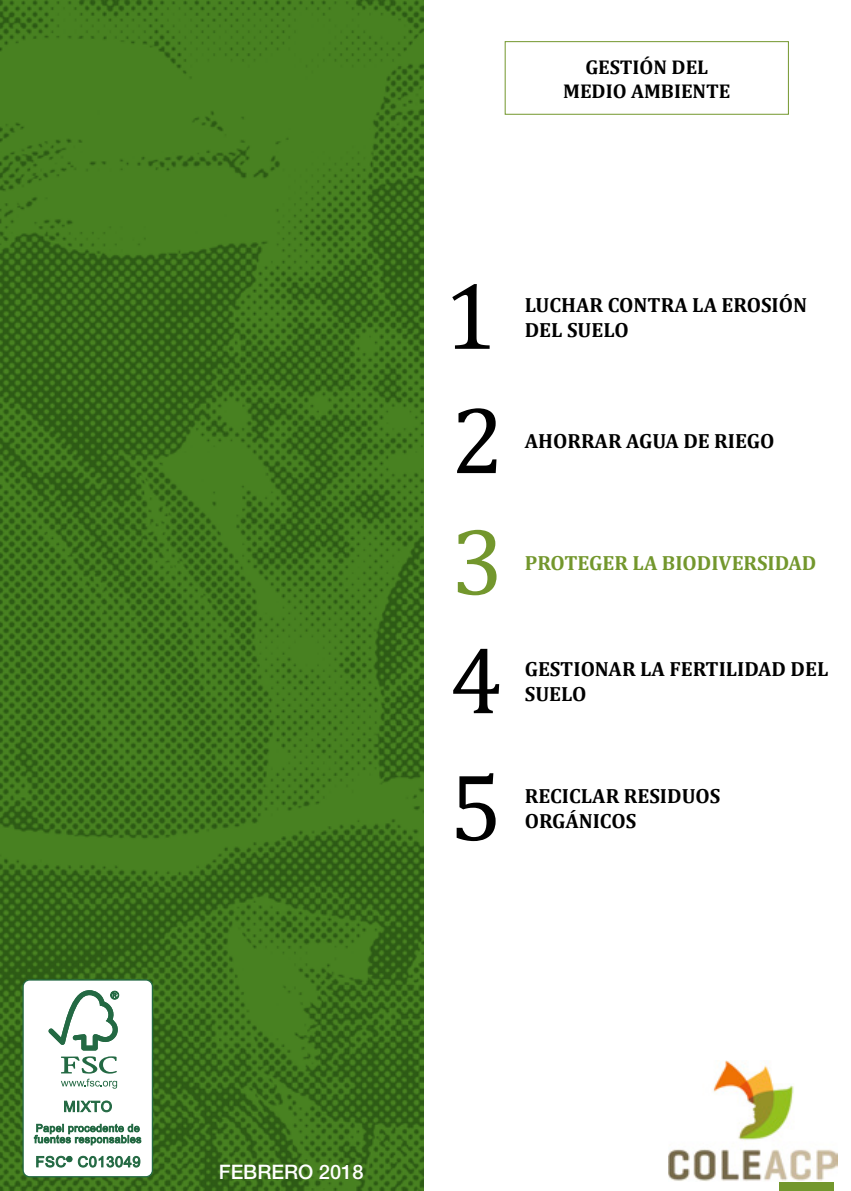
<style>
.page{position:relative;width:851px;height:1191px;background:#fff}
.page>*{position:absolute;margin:0;border:0;box-sizing:border-box;transform-origin:0 0}
.t1{font:96px/127.2px "Cambria";color:#000}
.t2{font:96px "Cambria";color:#73972d}
.t3{font:700 20.6px/24.6px "Cambria";color:#000}
.t4{font:700 20.6px "Cambria";color:#73972d}
.t5{font:700 20px/24px "Cambria";color:#000;text-align:center}
.t6{font:500 20px "Helvetica Neue LT Std";color:#fff}
</style>
<div class="page">
<div style="left:778px;top:1118px;width:55px;height:73px;background:#73972d"></div>
<img style="left:0;top:0;width:424px;height:1191px">
<div style="left:505px;top:41px;width:283px;height:73px;border:1px solid #73972d"></div>
<img style="left:668px;top:1060px;width:169px;height:121px">
<div style="left:23px;top:980px;width:129px;height:196px;background:#fff;border-radius:7px"></div>
<div style="left:22px;top:979px;width:131px;height:198px;border:1px solid #236943;border-radius:7px"></div>
<svg style="left:61px;top:1056px;width:56px;height:32px"></svg>
<svg style="left:48px;top:990px;width:71px;height:60px"></svg>
<svg style="left:64px;top:1100px;width:48px;height:13px"></svg>
<svg style="left:34px;top:1123px;width:107px;height:22px"></svg>
<svg style="left:36px;top:1155px;width:36px;height:12px"></svg>
<svg style="left:78px;top:1155px;width:62px;height:12px"></svg>
<p class="t5" style="left:563px;top:55px;width:169px">GESTIÓN DEL<br>MEDIO AMBIENTE</p>
<h1 class="t1" style="left:444px;top:252px;width:55px">1</h1>
<h1 class="t1" style="left:451px;top:376px;width:55px">2</h1>
<h1 class="t2" style="left:451px;top:505px;width:55px">3</h1>
<h1 class="t1" style="left:449px;top:616px;width:55px">4<br>5</h1>
<p class="t3" style="left:524px;top:292px;width:284px">LUCHAR CONTRA LA EROSIÓN</p>
<p class="t3" style="left:524px;top:316px;width:105px">DEL SUELO</p>
<p class="t3" style="left:524px;top:428px;width:251px">AHORRAR AGUA DE RIEGO</p>
<p class="t4" style="left:524px;top:548px;width:293px">PROTEGER LA BIODIVERSIDAD</p>
<p class="t3" style="left:524px;top:656px;width:305px">GESTIONAR LA FERTILIDAD DEL<br>SUELO</p>
<p class="t3" style="left:524px;top:783px;width:197px">RECICLAR RESIDUOS<br>ORGÁNICOS</p>
<p class="t6" style="left:219px;top:1159px;width:146px">FEBRERO 2018</p>
</div>
